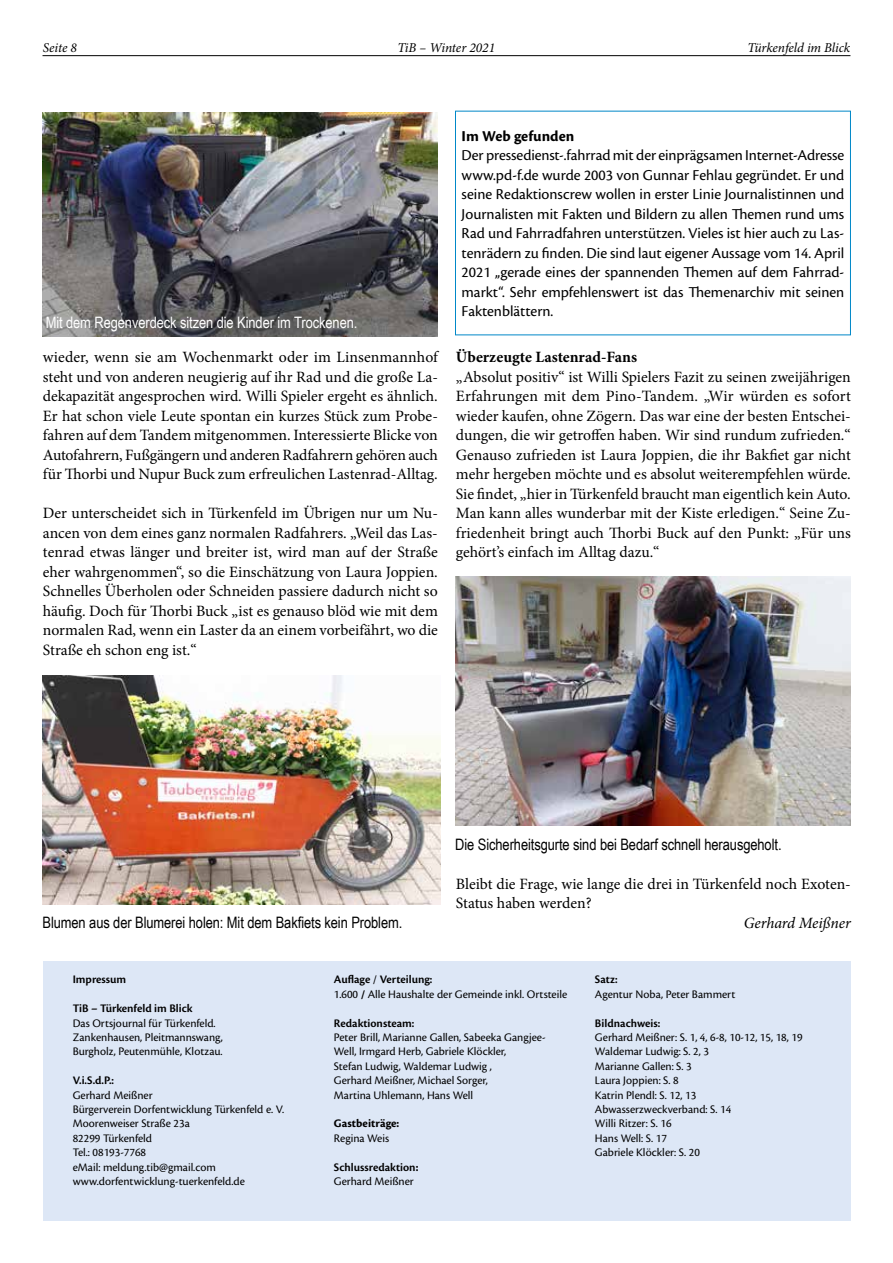
<style>
.page{position:relative;width:893px;height:1263px;background:#fff}
.page>*{position:absolute;margin:0;border:0;box-sizing:border-box;transform-origin:0 0}
.t1{font:15.75px/19.5px "Minion Pro";color:#000;text-align:justify}
.t2{font:15.75px/19.5px "Cronos Pro";letter-spacing:-.005em;color:#000;text-align:justify}
.t3{font:15.75px "Arial Narrow";letter-spacing:-.005em;color:#000}
.t4{font:15.75px "Arial Narrow";letter-spacing:-.005em;color:#fff}
.t5{font:700 15.75px "Minion Pro";color:#000}
.t6{font:italic 15.75px "Minion Pro";letter-spacing:-.005em;color:#000}
.t7{font:700 15.75px "Cronos Pro";color:#000}
.t8{font:italic 13.5px "Minion Pro";letter-spacing:-.01em;color:#000}
.t9{font:12px/14.4px "Cronos Pro";color:#000}
.t10{font:600 12px/14.4px "Cronos Pro";color:#000}
.t11{font:700 12px "Cronos Pro";letter-spacing:.005em;color:#000}
.s1{font-weight:600}
.s2{font-weight:700}
.s3{font-weight:400}
</style>
<div class="page">
<hr style="left:43px;top:55px;width:807px;height:1px;background:#000">
<div style="left:455px;top:111px;width:396px;height:224px;border:1px solid #0088c8"></div>
<div style="left:43px;top:961px;width:808px;height:259px;background:#dde7f6"></div>
<img style="left:43px;top:113px;width:394px;height:223px">
<img style="left:43px;top:675px;width:398px;height:229px">
<img style="left:455px;top:577px;width:395px;height:249px">
<p class="t8" style="left:43px;top:39px;width:36px">Seite 8</p>
<p class="t8" style="left:397px;top:39px;width:99px">TiB – Winter 2021</p>
<p class="t8" style="left:747px;top:39px;width:104px">Türkenfeld im Blick</p>
<p class="t4" style="left:46px;top:311px;width:313px">Mit dem Regenverdeck sitzen die Kinder im Trockenen.</p>
<p class="t1" style="left:43px;top:347px;width:397px">wieder, wenn sie am Wochenmarkt oder im Linsenmannhof steht und von anderen neugierig auf ihr Rad und die große La&shy;dekapazität angesprochen wird. Willi Spieler ergeht es ähnlich.<br>Er hat schon viele Leute spontan ein kurzes Stück zum Probe&shy;fahren auf dem Tandem mitgenommen. Interessierte Blicke von Autofahrern, Fußgängern und anderen Radfahrern gehören auch für Thorbi und Nupur Buck zum erfreulichen Lastenrad-Alltag.</p>
<p class="t1" style="left:43px;top:503px;width:397px">Der unterscheidet sich in Türkenfeld im Übrigen nur um Nu&shy;ancen von dem eines ganz normalen Radfahrers. „Weil das Las&shy;tenrad etwas länger und breiter ist, wird man auf der Straße eher wahrgenommen“, so die Einschätzung von Laura Joppien.<br>Schnelles Überholen oder Schneiden passiere dadurch nicht so häufig. Doch für Thorbi Buck „ist es genauso blöd wie mit dem normalen Rad, wenn ein Laster da an einem vorbeifährt, wo die Straße eh schon eng ist.“</p>
<p class="t7" style="left:462px;top:127px;width:114px">Im Web gefunden</p>
<p class="t2" style="left:462px;top:146px;width:384px">Der pressedienst-.fahrrad mit der einprägsamen Internet-Adresse www.pd-f.de wurde 2003 von Gunnar Fehlau gegründet. Er und seine Redaktionscrew wollen in erster Linie Journalistinnen und Journalisten mit Fakten und Bildern zu allen Themen rund ums Rad und Fahrradfahren unterstützen. Vieles ist hier auch zu Las&shy;tenrädern zu finden. Die sind laut eigener Aussage vom 14. April 2021 „gerade eines der spannenden Themen auf dem Fahrrad&shy;markt“. Sehr empfehlenswert ist das Themenarchiv mit seinen Faktenblättern.</p>
<p class="t5" style="left:456px;top:346px;width:183px">Überzeugte Lastenrad-Fans</p>
<p class="t1" style="left:456px;top:367px;width:396px">„Absolut positiv“ ist Willi Spielers Fazit zu seinen zweijährigen Erfahrungen mit dem Pino-Tandem. „Wir würden es sofort wieder kaufen, ohne Zögern. Das war eine der besten Entschei&shy;dungen, die wir getroffen haben. Wir sind rundum zufrieden.“ Genauso zufrieden ist Laura Joppien, die ihr Bakfiet gar nicht mehr hergeben möchte und es absolut weiterempfehlen würde.<br>Sie findet, „hier in Türkenfeld braucht man eigentlich kein Auto.<br>Man kann alles wunderbar mit der Kiste erledigen.“ Seine Zu&shy;friedenheit bringt auch Thorbi Buck auf den Punkt: „Für uns gehört’s einfach im Alltag dazu.“</p>
<p class="t3" style="left:43px;top:911px;width:361px">Blumen aus der Blumerei holen: Mit dem Bakfiets kein Problem.</p>
<p class="t3" style="left:455px;top:833px;width:328px">Die Sicherheitsgurte sind bei Bedarf schnell herausgeholt.</p>
<p class="t1" style="left:456px;top:874px;width:396px">Bleibt die Frage, wie lange die drei in Türkenfeld noch Exoten-<br>Status haben werden?</p>
<p class="t6" style="left:744px;top:912px;width:109px">Gerhard Meißner</p>
<p class="t10" style="left:73px;top:973px;width:55px">Impressum</p>
<p class="t10" style="left:73px;top:1001px;width:121px">TiB – Türkenfeld im Blick</p>
<p class="t9" style="left:73px;top:1016px;width:152px">Das Ortsjournal für Türkenfeld.<br>Zankenhausen, Pleitmannswang,<br>Burgholz, Peutenmühle, Klotzau.</p>
<p class="t10" style="left:73px;top:1073px;width:43px">V.i.S.d.P.:</p>
<p class="t9" style="left:73px;top:1088px;width:213px">Gerhard Meißner<br>Bürgerverein Dorfentwicklung Türkenfeld e. V.<br>Moorenweiser Straße 23a<br>82299 Türkenfeld<br>Tel.: 08193-7768<br>eMail: meldung.tib@gmail.com www.dorfentwicklung-tuerkenfeld.de</p>
<p class="t9" style="left:334px;top:972px;width:235px"><span class="s1">Auflage</span> / <span class="s1">Verteilung:<br></span>1.600 <span class="s1">/</span> Alle Haushalte der Gemeinde inkl. Ortsteile</p>
<p class="t10" style="left:334px;top:1016px;width:82px">Redaktionsteam:</p>
<p class="t9" style="left:334px;top:1030px;width:213px">Peter Brill, Marianne Gallen, Sabeeka Gangjee-Well, Irmgard Herb, Gabriele Klöckler,<br>Stefan Ludwig, Waldemar Ludwig ,<br>Gerhard Meißner, Michael Sorger,<br>Martina Uhlemann, Hans Well</p>
<p class="t11" style="left:334px;top:1117px;width:67px">Gastbeiträge:</p>
<p class="t9" style="left:334px;top:1131px;width:57px">Regina Weis</p>
<p class="t10" style="left:334px;top:1160px;width:86px">Schlussredaktion<span class="s2">:<br></span><span class="s3">Gerhard Meißner</span></p>
<p class="t10" style="left:595px;top:973px;width:24px">Satz:</p>
<p class="t9" style="left:595px;top:987px;width:142px">Agentur Noba, Peter Bammert</p>
<p class="t10" style="left:595px;top:1016px;width:67px">Bildnachweis:</p>
<p class="t9" style="left:595px;top:1030px;width:209px">Gerhard Meißner: S. 1, 4, 6-8, 10-12, 15, 18, 19<br>Waldemar Ludwig: S. 2, 3<br>Marianne Gallen: S. 3<br>Laura Joppien: S. 8<br>Katrin Plendl: S. 12, 13<br>Abwasserzweckverband: S. 14<br>Willi Ritzer: S. 16<br>Hans Well: S. 17<br>Gabriele Klöckler: S. 20</p>
</div>
